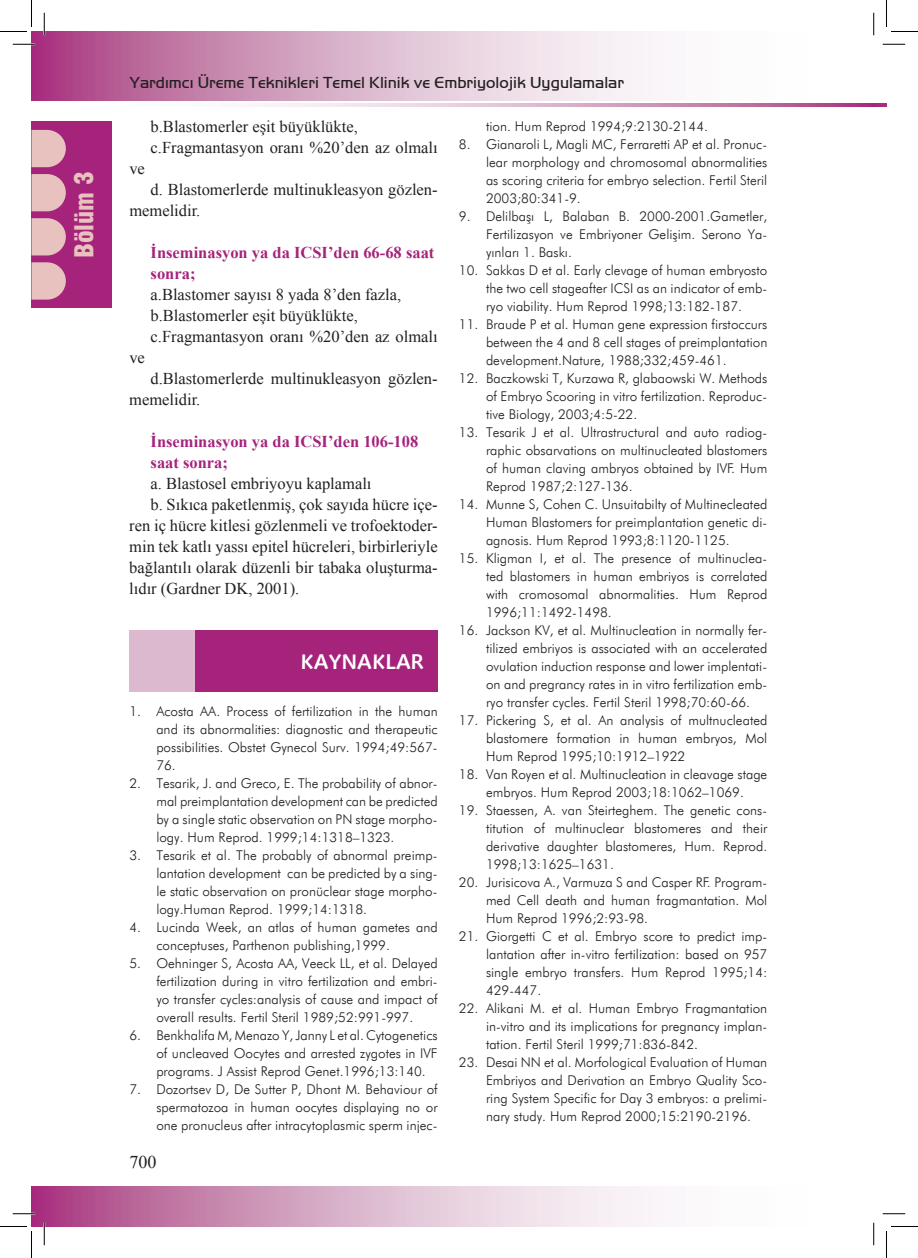
<style>
.page{position:relative;width:918px;height:1258px;background:#fff}
.page>*{position:absolute;margin:0;border:0;box-sizing:border-box;transform-origin:0 0}
.t1{font:900 condensed 25.5px "Swiss 721 BT";color:#e7c2be}
.t2{font:21px "Humanist 531 BT Bold A";color:#fff}
.t3{font:18px "Times New Roman";color:#231f20}
.t4{font:16.5px/21px "Times New Roman";color:#231f20}
.t5{font:16.5px "Handel Got D Ligh";color:#231f20}
.t6{font:700 16.5px "Times New Roman";color:#a6237c}
.t7{font:300 13.5px/18px "Futura BT";color:#231f20;text-align:justify}
.s1{font-weight:700;color:#a6237c}
</style>
<div class="page">
<svg style="left:32px;top:32px;width:621px;height:69px"></svg>
<svg style="left:253px;top:104px;width:620px;height:3px"></svg>
<div style="left:32px;top:122px;width:80px;height:186px;background:#a6237c"></div>
<svg style="left:32px;top:130px;width:34px;height:170px"></svg>
<svg style="left:32px;top:1187px;width:621px;height:39px"></svg>
<svg style="left:873px;top:104px;width:13px;height:3px"></svg>
<div style="left:129px;top:630px;width:309px;height:61px;background:#a6237c"></div>
<div style="left:129px;top:630px;width:66px;height:61px;background:#dcb9ce"></div>
<hr style="left:13px;top:43px;width:22px;height:2px;background:#fff">
<hr style="left:43px;top:13px;width:2px;height:22px;background:#fff">
<hr style="left:43px;top:1223px;width:2px;height:22px;background:#fff">
<svg style="left:13px;top:44px;width:22px;height:1px"></svg>
<svg style="left:882px;top:44px;width:23px;height:1px"></svg>
<svg style="left:13px;top:1213px;width:22px;height:1px"></svg>
<svg style="left:882px;top:1213px;width:23px;height:1px"></svg>
<svg style="left:44px;top:13px;width:1px;height:22px"></svg>
<svg style="left:44px;top:1223px;width:1px;height:22px"></svg>
<svg style="left:873px;top:13px;width:1px;height:22px"></svg>
<svg style="left:873px;top:1223px;width:1px;height:22px"></svg>
<svg style="left:0;top:0;width:32px;height:32px"></svg>
<svg style="left:0;top:1226px;width:32px;height:32px"></svg>
<svg style="left:886px;top:0;width:32px;height:32px"></svg>
<svg style="left:886px;top:1226px;width:32px;height:32px"></svg>
<p class="t1" style="left:69px;top:258px;width:88px;rotate:-90deg">Bölüm 3</p>
<p class="t5" style="left:129px;top:71px;width:496px">Yardımcı Üreme Teknikleri Temel Klinik ve Embriyolojik Uygulamalar</p>
<p class="t4" style="left:151px;top:116px;width:289px">b.Blastomerler eşit büyüklükte, c.Fragmantasyon oranı %20’den az olmalı</p>
<p class="t4" style="left:129px;top:158px;width:17px">ve</p>
<p class="t4" style="left:129px;top:179px;width:310px;text-indent:21px">d. Blastomerlerde multinukleasyon gözlen&shy;memelidir.</p>
<p class="t4" style="left:151px;top:242px;width:289px"><span class="s1">İnseminasyon ya da ICSI’den 66-68 saat sonra;<br></span>a.Blastomer sayısı 8 yada 8’den fazla, b.Blastomerler eşit büyüklükte, c.Fragmantasyon oranı %20’den az olmalı</p>
<p class="t4" style="left:129px;top:347px;width:17px">ve</p>
<p class="t4" style="left:129px;top:368px;width:310px;text-indent:21px">d.Blastomerlerde multinukleasyon gözlen&shy;memelidir.</p>
<p class="t6" style="left:151px;top:430px;width:269px">İnseminasyon ya da ICSI’den 106-108</p>
<p class="t6" style="left:151px;top:451px;width:79px">saat sonra;</p>
<p class="t4" style="left:151px;top:473px;width:222px">a. Blastosel embriyoyu kaplamalı</p>
<p class="t4" style="left:151px;top:494px;width:289px">b. Sıkıca paketlenmiş, çok sayıda hücre içe-</p>
<p class="t4" style="left:129px;top:515px;width:310px">ren iç hücre kitlesi gözlenmeli ve trofoektoder-</p>
<p class="t4" style="left:129px;top:536px;width:310px">min tek katlı yassı epitel hücreleri, birbirleriyle</p>
<p class="t4" style="left:129px;top:557px;width:310px">bağlantılı olarak düzenli bir tabaka oluşturma-</p>
<p class="t4" style="left:129px;top:578px;width:171px">lıdır (Gardner DK, 2001).</p>
<p class="t2" style="left:300px;top:648px;width:125px">KAYNAKLAR</p>
<p class="t7" style="left:156px;top:702px;width:283px;text-indent:-27px">1. Acosta AA. Process of fertilization in the human and its abnormalities: diagnostic and therapeutic possibilities. Obstet Gynecol Surv. 1994;49:567- 76.</p>
<p class="t7" style="left:156px;top:774px;width:283px;text-indent:-27px">2. Tesarik, J. and Greco, E. The probability of abnor&shy;mal preimplantation development can be predicted by a single static observation on PN stage morpho&shy;logy. Hum Reprod. 1999;14:1318–1323.</p>
<p class="t7" style="left:156px;top:846px;width:283px;text-indent:-27px">3. Tesarik et al. The probably of abnormal preimp&shy;lantation development can be predicted by a sing&shy;le static observation on pronüclear stage morpho&shy;logy.Human Reprod. 1999;14:1318.</p>
<p class="t7" style="left:156px;top:918px;width:283px;text-indent:-27px">4. Lucinda Week, an atlas of human gametes and conceptuses, Parthenon publishing,1999.</p>
<p class="t7" style="left:156px;top:954px;width:283px;text-indent:-27px">5. Oehninger S, Acosta AA, Veeck LL, et al. Delayed fertilization during in vitro fertilization and embri&shy;yo transfer cycles:analysis of cause and impact of overall results. Fertil Steril 1989;52:991-997.</p>
<p class="t7" style="left:156px;top:1026px;width:283px;text-indent:-27px">6. Benkhalifa M, Menazo Y, Janny L et al. Cytogenetics of uncleaved Oocytes and arrested zygotes in IVF programs. J Assist Reprod Genet.1996;13:140.</p>
<p class="t7" style="left:156px;top:1080px;width:283px;text-indent:-27px">7. Dozortsev D, De Sutter P, Dhont M. Behaviour of spermatozoa in human oocytes displaying no or one pronucleus after intracytoplasmic sperm injec-</p>
<p class="t3" style="left:129px;top:1150px;width:28px">700</p>
<p class="t7" style="left:486px;top:117px;width:224px">tion. Hum Reprod 1994;9:2130-2144.</p>
<p class="t7" style="left:486px;top:135px;width:283px;text-indent:-27px">8. Gianaroli L, Magli MC, Ferraretti AP et al. Pronuc&shy;lear morphology and chromosomal abnormalities as scoring criteria for embryo selection. Fertil Steril 2003;80:341-9.</p>
<p class="t7" style="left:486px;top:207px;width:283px;text-indent:-27px">9. Delilbaşı L, Balaban B. 2000-2001.Gametler, Fertilizasyon ve Embriyoner Gelişim. Serono Ya&shy;yınları 1. Baskı.</p>
<p class="t7" style="left:486px;top:261px;width:283px;text-indent:-27px">10. Sakkas D et al. Early clevage of human embryosto the two cell stageafter ICSI as an indicator of emb&shy;ryo viability. Hum Reprod 1998;13:182-187.</p>
<p class="t7" style="left:486px;top:315px;width:283px;text-indent:-27px">11. Braude P et al. Human gene expression firstoccurs between the 4 and 8 cell stages of preimplantation development.Nature, 1988;332;459-461.</p>
<p class="t7" style="left:486px;top:369px;width:283px;text-indent:-27px">12. Baczkowski T, Kurzawa R, glabaowski W. Methods of Embryo Scooring in vitro fertilization. Reproduc&shy;tive Biology, 2003;4:5-22.</p>
<p class="t7" style="left:486px;top:423px;width:283px;text-indent:-27px">13. Tesarik J et al. Ultrastructural and auto radiog&shy;raphic obsarvations on multinucleated blastomers of human claving ambryos obtained by IVF. Hum Reprod 1987;2:127-136.</p>
<p class="t7" style="left:486px;top:495px;width:283px;text-indent:-27px">14. Munne S, Cohen C. Unsuitabilty of Multinecleated Human Blastomers for preimplantation genetic di&shy;agnosis. Hum Reprod 1993;8:1120-1125.</p>
<p class="t7" style="left:486px;top:549px;width:283px;text-indent:-27px">15. Kligman I, et al. The presence of multinuclea&shy;ted blastomers in human embriyos is correlated with cromosomal abnormalities. Hum Reprod 1996;11:1492-1498.</p>
<p class="t7" style="left:486px;top:621px;width:283px;text-indent:-27px">16. Jackson KV, et al. Multinucleation in normally fer&shy;tilized embriyos is associated with an accelerated ovulation induction response and lower implentati&shy;on and pregrancy rates in in vitro fertilization emb&shy;ryo transfer cycles. Fertil Steril 1998;70:60-66.</p>
<p class="t7" style="left:486px;top:711px;width:283px;text-indent:-27px">17. Pickering S, et al. An analysis of multnucleated blastomere formation in human embryos, Mol Hum Reprod 1995;10:1912–1922</p>
<p class="t7" style="left:459px;top:765px;width:310px;text-align:center">18. Van Royen et al. Multinucleation in cleavage stage embryos. Hum Reprod 2003;18:1062–1069.</p>
<p class="t7" style="left:486px;top:801px;width:283px;text-indent:-27px">19. Staessen, A. van Steirteghem. The genetic cons&shy;titution of multinuclear blastomeres and their derivative daughter blastomeres, Hum. Reprod.<br>1998;13:1625–1631.</p>
<p class="t7" style="left:486px;top:873px;width:283px;text-indent:-27px">20. Jurisicova A., Varmuza S and Casper RF. Program&shy;med Cell death and human fragmantation. Mol Hum Reprod 1996;2:93-98.</p>
<p class="t7" style="left:486px;top:927px;width:283px;text-indent:-27px">21. Giorgetti C et al. Embryo score to predict imp&shy;lantation after in-vitro fertilization: based on 957 single embryo transfers. Hum Reprod 1995;14:<br>429-447.</p>
<p class="t7" style="left:486px;top:999px;width:283px;text-indent:-27px">22. Alikani M. et al. Human Embryo Fragmantation in-vitro and its implications for pregnancy implan&shy;tation. Fertil Steril 1999;71:836-842.</p>
<p class="t7" style="left:486px;top:1053px;width:283px;text-indent:-27px">23. Desai NN et al. Morfological Evaluation of Human Embriyos and Derivation an Embryo Quality Sco&shy;ring System Specific for Day 3 embryos: a prelimi&shy;nary study. Hum Reprod 2000;15:2190-2196.</p>
</div>
